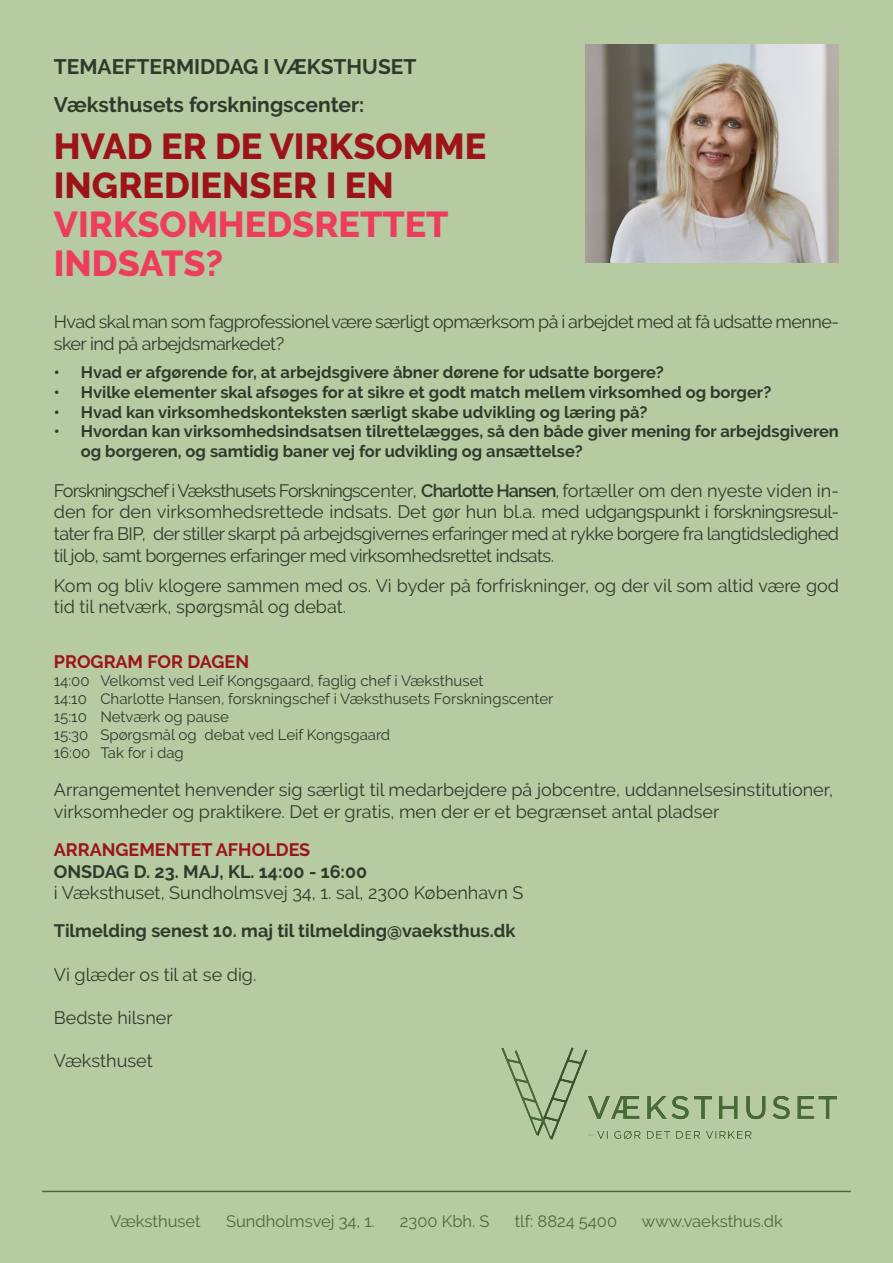
<style>
.page{position:relative;width:893px;height:1263px;background:#b7cba3}
.page>*{position:absolute;margin:0;border:0;box-sizing:border-box;transform-origin:0 0}
.t1{font:800 36px/39px "Raleway";color:#9c1418}
.t2{font:700 21px "Raleway";color:#2f3a2b}
.t3{font:18px/21.6px "Raleway";color:#2f3a2b}
.t4{font:18px/21.6px "Raleway";letter-spacing:-.03em;color:#2f3a2b}
.t5{font:700 18px "Raleway";color:#2f3a2b}
.t6{font:700 18px "Raleway";color:#9c1418}
.t7{font:700 16.5px/19.8px "Raleway";color:#2f3a2b}
.t8{font:16.5px "Raleway";color:#486b35}
.t9{font:15px "Raleway";color:#2f3a2b}
.s1{color:#ee3c5c}
.s2{font-weight:600}
</style>
<div class="page">
<hr style="left:42px;top:1191px;width:809px;height:1px;background:#486b35">
<img style="left:502px;top:1047px;width:335px;height:93px">
<img style="left:586px;top:45px;width:253px;height:218px">
<p class="t2" style="left:54px;top:54px;width:364px">TEMAEFTERMIDDAG I VÆKSTHUSET</p>
<p class="t2" style="left:54px;top:92px;width:312px">Væksthusets forskningscenter:</p>
<p class="t1" style="left:54px;top:127px;width:434px">HVAD ER DE VIRKSOMME<br>INGREDIENSER I EN<br><span class="s1">VIRKSOMHEDSRETTET<br>INDSATS?</span></p>
<p class="t4" style="left:54px;top:311px;width:787px">Hvad skal man som fagprofessionel være særligt opmærksom på i arbejdet med at få udsatte menne&shy;sker ind på arbejdsmarkedet?</p>
<p class="t7" style="left:54px;top:362px;width:611px">• Hvad er afgørende for, at arbejdsgivere åbner dørene for udsatte borgere?</p>
<p class="t7" style="left:54px;top:382px;width:719px">• Hvilke elementer skal afsøges for at sikre et godt match mellem virksomhed og borger?</p>
<p class="t7" style="left:54px;top:402px;width:595px">• Hvad kan virksomhedskonteksten særligt skabe udvikling og læring på?</p>
<p class="t7" style="left:81px;top:422px;width:760px;text-indent:-27px">• Hvordan kan virksomhedsindsatsen tilrettelægges, så den både giver mening for arbejdsgiveren og borgeren, og samtidig baner vej for udvikling og ansættelse?</p>
<p class="t3" style="left:54px;top:479px;width:787px;text-align:justify">Forskningschef i Væksthusets Forskningscenter, <span class="s2">Charlotte Hansen</span>, fortæller om den nyeste viden in&shy;den for den virksomhedsrettede indsats. Det gør hun bl.a. med udgangspunkt i forskningsresul&shy;tater fra BIP, der stiller skarpt på arbejdsgivernes erfaringer med at rykke borgere fra langtidsledighed til job, samt borgernes erfaringer med virksomhedsrettet indsats.</p>
<p class="t3" style="left:54px;top:574px;width:787px">Kom og bliv klogere sammen med os. Vi byder på forfriskninger, og der vil som altid være god tid til netværk, spørgsmål og debat.</p>
<p class="t6" style="left:54px;top:652px;width:197px">PROGRAM FOR DAGEN</p>
<p class="t9" style="left:54px;top:672px;width:431px">14:00 Velkomst ved Leif Kongsgaard, faglig chef i Væksthuset</p>
<p class="t9" style="left:54px;top:690px;width:501px">14:10 Charlotte Hansen, forskningschef i Væksthusets Forskningscenter</p>
<p class="t9" style="left:54px;top:708px;width:177px">15:10 Netværk og pause</p>
<p class="t9" style="left:54px;top:726px;width:338px">15:30 Spørgsmål og debat ved Leif Kongsgaard</p>
<p class="t9" style="left:54px;top:744px;width:132px">16:00 Tak for i dag</p>
<p class="t3" style="left:54px;top:779px;width:781px">Arrangementet henvender sig særligt til medarbejdere på jobcentre, uddannelsesinstitutioner, virksomheder og praktikere. Det er gratis, men der er et begrænset antal pladser</p>
<p class="t6" style="left:54px;top:839px;width:258px">ARRANGEMENTET AFHOLDES</p>
<p class="t5" style="left:54px;top:861px;width:315px">ONSDAG D. 23. MAJ, KL. 14:00 - 16:00</p>
<p class="t3" style="left:54px;top:882px;width:471px">i Væksthuset, Sundholmsvej 34, 1. sal, 2300 København S</p>
<p class="t5" style="left:54px;top:921px;width:463px">Tilmelding senest 10. maj til tilmelding@vaeksthus.dk</p>
<p class="t3" style="left:54px;top:963px;width:204px">Vi glæder os til at se dig.</p>
<p class="t3" style="left:54px;top:1007px;width:120px">Bedste hilsner</p>
<p class="t3" style="left:54px;top:1050px;width:100px">Væksthuset</p>
<p class="t8" style="left:110px;top:1211px;width:92px">Væksthuset</p>
<p class="t8" style="left:226px;top:1211px;width:150px">Sundholmsvej 34, 1.</p>
<p class="t8" style="left:400px;top:1211px;width:91px">2300 Kbh. S</p>
<p class="t8" style="left:515px;top:1211px;width:104px">tlf: 8824 5400</p>
<p class="t8" style="left:642px;top:1211px;width:142px">www.vaeksthus.dk</p>
</div>
